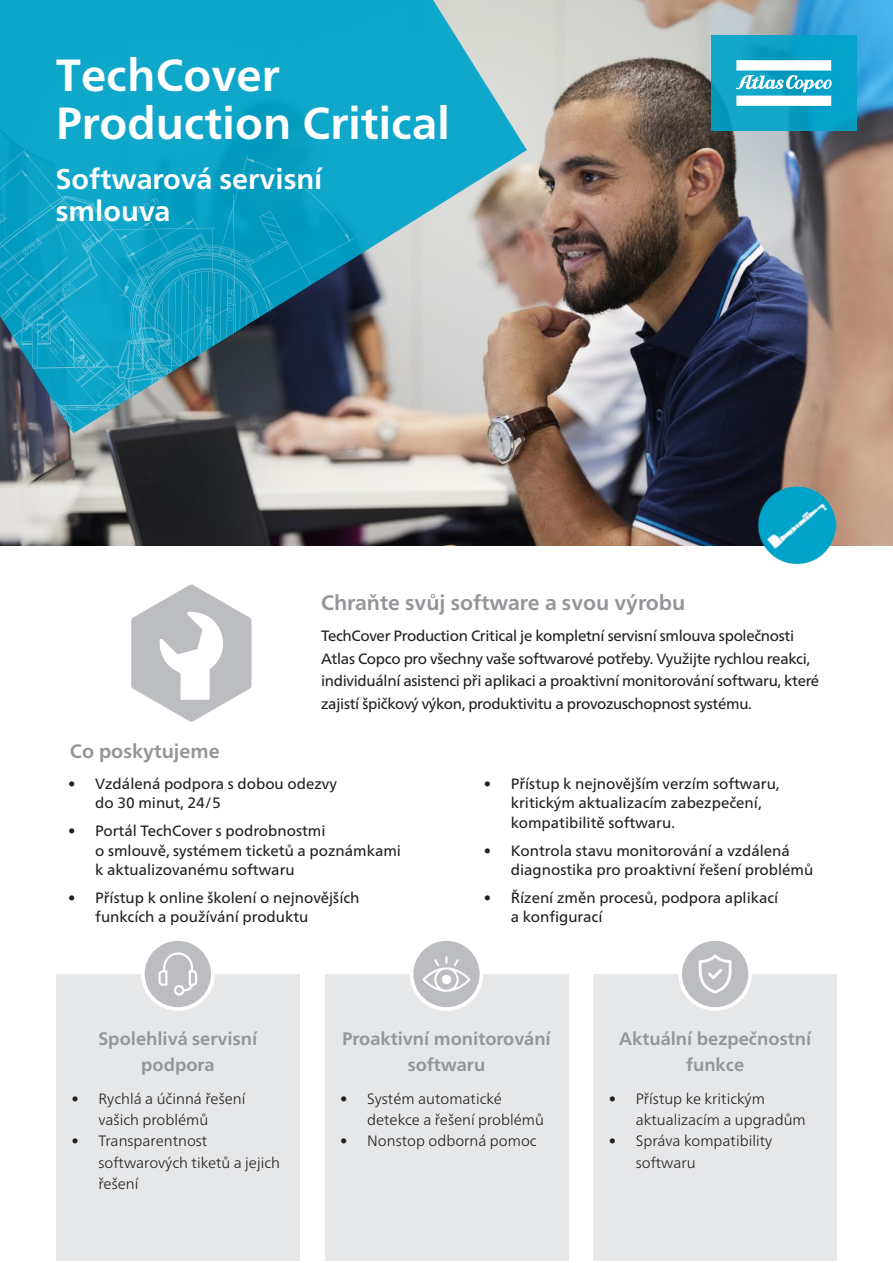
<style>
.page{position:relative;width:893px;height:1263px;background:#fff}
.page>*{position:absolute;margin:0;border:0;box-sizing:border-box;transform-origin:0 0}
.Headline_-_Blue_Edge{font:700 45px/48px "Neue Frutiger World";color:#fff}
.Subheadline__-_Blue_Edge{font:700 28.5px/31.5px "Neue Frutiger World";color:#fff}
.Subheadline__-_Blue_Edge-2{font:700 21px "Neue Frutiger World";color:#939598}
.Subheadline__-_Blue_Edge-3{font:700 19.5px "Neue Frutiger World";color:#939598}
.Subheadline__-_Blue_Edge-4{font:700 18px/25.5px "Neue Frutiger World";color:#939598;text-align:center}
.Intro_-_Blue_Edge{font:15px/19.5px "Neue Frutiger World";color:#231f20}
.Intro_-_Blue_Edge-2{font:15px/22.5px "Neue Frutiger World";letter-spacing:-.02em;color:#231f20}
.t1{font:300 15px/21px "Neue Frutiger World";color:#231f20}
</style>
<div class="page">
<img style="left:0;top:0;width:893px;height:545px">
<svg style="left:0;top:0;width:527px;height:433px;fill:#0fa7ca"></svg>
<svg style="left:22px;top:413px;width:201px;height:20px"></svg>
<svg style="left:0;top:150px;width:354px;height:263px"></svg>
<svg style="left:0;top:203px;width:344px;height:136px"></svg>
<img style="left:96px;top:371px;width:29px;height:22px">
<img style="left:149px;top:300px;width:3px;height:65px">
<img style="left:209px;top:312px;width:24px;height:24px">
<img style="left:33px;top:301px;width:36px;height:44px">
<img style="left:8px;top:272px;width:24px;height:29px">
<div style="left:711px;top:35px;width:146px;height:96px;background:linear-gradient(to right,#13a4c4,#02a0c9)"></div>
<svg style="left:736px;top:60px;width:96px;height:46px"></svg>
<img style="left:758px;top:486px;width:79px;height:79px">
<div style="left:593px;top:974px;width:244px;height:286px;background:#e6e7e9"></div>
<div style="left:56px;top:974px;width:244px;height:286px;background:#e6e7e9"></div>
<div style="left:325px;top:974px;width:243px;height:286px;background:#e6e7e9"></div>
<div style="left:410px;top:937px;width:73px;height:74px;background:#fff;border-radius:50%"></div>
<div style="left:413px;top:941px;width:67px;height:66px;background:#bcbdc0;border-radius:50%"></div>
<svg style="left:423px;top:956px;width:47px;height:36px"></svg>
<div style="left:442px;top:975px;width:9px;height:9px;background:#fff;border-radius:50%"></div>
<div style="left:141px;top:937px;width:74px;height:74px;background:#fff;border-radius:50%"></div>
<div style="left:145px;top:941px;width:66px;height:66px;background:#bcbdc0;border-radius:50%"></div>
<svg style="left:158px;top:952px;width:39px;height:43px"></svg>
<div style="left:678px;top:937px;width:74px;height:74px;background:#fff;border-radius:50%"></div>
<div style="left:682px;top:941px;width:66px;height:66px;background:#bcbdc0;border-radius:50%"></div>
<svg style="left:699px;top:954px;width:32px;height:39px"></svg>
<svg style="left:131px;top:584px;width:120px;height:138px"></svg>
<p class="Headline_-_Blue_Edge" style="left:56px;top:51px;width:396px">TechCover<br>Production Critical</p>
<p class="Subheadline__-_Blue_Edge" style="left:56px;top:163px;width:268px">Softwarová servisní smlouva</p>
<p class="Subheadline__-_Blue_Edge-2" style="left:321px;top:585px;width:366px">Chraňte svůj software a svou výrobu</p>
<p class="Intro_-_Blue_Edge-2" style="left:321px;top:625px;width:500px">TechCover Production Critical je kompletní servisní smlouva společnosti Atlas Copco pro všechny vaše softwarové potřeby. Využijte rychlou reakci, individuální asistenci při aplikaci a proaktivní monitorování softwaru, které zajistí špičkový výkon, produktivitu a provozuschopnost systému.</p>
<p class="Subheadline__-_Blue_Edge-3" style="left:70px;top:734px;width:151px">Co poskytujeme</p>
<p class="Intro_-_Blue_Edge" style="left:95px;top:774px;width:243px;text-indent:-27px">• Vzdálená podpora s dobou odezvy do 30 minut, 24/5</p>
<p class="Intro_-_Blue_Edge" style="left:95px;top:821px;width:307px;text-indent:-27px">• Portál TechCover s podrobnostmi<br>o smlouvě, systémem ticketů a poznámkami k aktualizovanému softwaru</p>
<p class="Intro_-_Blue_Edge" style="left:95px;top:888px;width:266px;text-indent:-27px">• Přístup k online školení o nejnovějších funkcích a používání produktu</p>
<p class="Intro_-_Blue_Edge" style="left:511px;top:774px;width:270px;text-indent:-27px">• Přístup k nejnovějším verzím softwaru, kritickým aktualizacím zabezpečení, kompatibilitě softwaru.</p>
<p class="Intro_-_Blue_Edge" style="left:511px;top:841px;width:304px;text-indent:-27px">• Kontrola stavu monitorování a vzdálená diagnostika pro proaktivní řešení problémů</p>
<p class="Intro_-_Blue_Edge" style="left:511px;top:888px;width:269px;text-indent:-27px">• Řízení změn procesů, podpora aplikací a konfigurací</p>
<p class="Subheadline__-_Blue_Edge-4" style="left:98px;top:1026px;width:160px">Spolehlivá servisní podpora</p>
<p class="Subheadline__-_Blue_Edge-4" style="left:619px;top:1026px;width:194px">Aktuální bezpečnostní funkce</p>
<p class="t1" style="left:367px;top:1088px;width:178px;text-indent:-27px">• Systém automatické detekce a řešení problémů</p>
<p class="t1" style="left:340px;top:1130px;width:198px">• Nonstop odborná pomoc</p>
<p class="Subheadline__-_Blue_Edge-4" style="left:342px;top:1026px;width:210px">Proaktivní monitorování softwaru</p>
<p class="t1" style="left:99px;top:1089px;width:148px;text-indent:-27px">• Rychlá a účinná řešení vašich problémů</p>
<p class="t1" style="left:99px;top:1131px;width:183px;text-indent:-27px">• Transparentnost softwarových tiketů a jejich řešení</p>
<p class="t1" style="left:636px;top:1089px;width:171px;text-indent:-27px">• Přístup ke kritickým aktualizacím a upgradům</p>
<p class="t1" style="left:636px;top:1131px;width:138px;text-indent:-27px">• Správa kompatibility softwaru</p>
</div>
